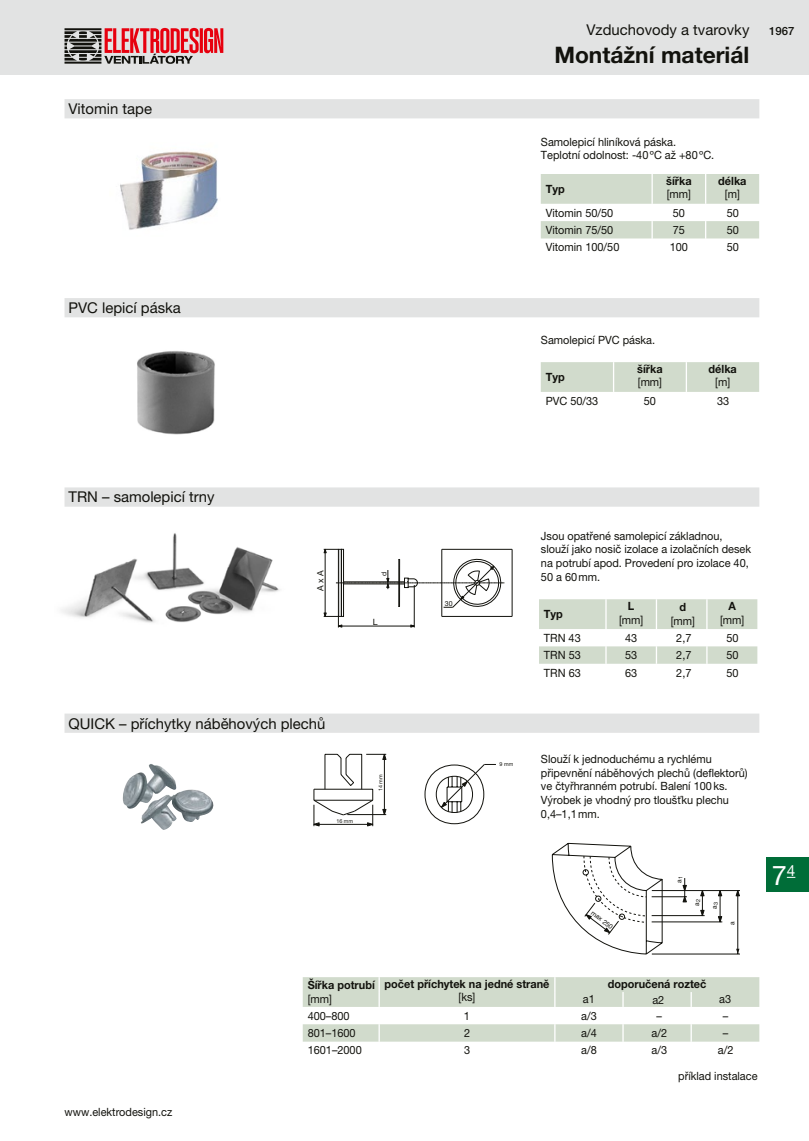
<style>
.page{position:relative;width:809px;height:1141px;background:#fff}
.page>*{position:absolute;margin:0;border:0;box-sizing:border-box;transform-origin:0 0}
.t1{font:27.12px "Helvetica Neue LT Pro";color:#fff}
.t2{font:700 22.75px "Helvetica Neue LT Pro";color:#12120d}
.t3{font:14.88px "Helvetica Neue LT Pro";color:#12120d}
.t4{font:11.38px/13.7px "Helvetica Neue LT Pro";color:#12120d;scale:.96 1}
.t5{font:700 11.38px "Helvetica Neue LT Pro";color:#12120d;scale:.96 1}
.t6{font:500 11.38px "Helvetica Neue LT Pro";color:#12120d}
.t7{font:8.75px "Helvetica Neue LT Pro";color:#12120d}
.t8{font:7px "Helvetica Neue LT Pro";color:#12120d}
.t9{font:6.65px "Helvetica Neue LT Pro";color:#12120d}
.t10{font:5.42px "Helvetica Neue LT Pro";color:#12120d}
</style>
<div class="page">
<div style="left:0;top:0;width:809px;height:74px;background:#e2e3e3"></div>
<div style="left:766px;top:858px;width:43px;height:34px;background:#006d38"></div>
<svg style="left:64px;top:28px;width:159px;height:36px"></svg>
<div style="left:64px;top:99px;width:695px;height:19px;background:#e2e3e3"></div>
<div style="left:64px;top:298px;width:695px;height:19px;background:#e2e3e3"></div>
<img style="left:120px;top:151px;width:98px;height:79px">
<img style="left:137px;top:351px;width:78px;height:84px">
<svg style="left:541px;top:174px;width:218px;height:65px"></svg>
<div style="left:541px;top:362px;width:218px;height:30px;background:#d1dbcc"></div>
<div style="left:64px;top:487px;width:695px;height:20px;background:#e2e3e3"></div>
<img style="left:61px;top:533px;width:219px;height:90px">
<hr style="left:442px;top:616px;width:70px;height:1px;background:#12120d">
<hr style="left:512px;top:549px;width:1px;height:67px;background:#12120d">
<hr style="left:442px;top:549px;width:70px;height:1px;background:#12120d">
<svg style="left:324px;top:549px;width:180px;height:78px"></svg>
<svg style="left:539px;top:599px;width:218px;height:65px"></svg>
<svg style="left:303px;top:977px;width:456px;height:65px"></svg>
<img style="left:122px;top:764px;width:92px;height:66px">
<div style="left:64px;top:714px;width:695px;height:19px;background:#e2e3e3"></div>
<svg style="left:313px;top:753px;width:73px;height:73px"></svg>
<div style="left:436px;top:776px;width:37px;height:37px;border:1px solid #12120d;border-radius:50%"></div>
<svg style="left:441px;top:764px;width:55px;height:49px"></svg>
<svg style="left:551px;top:842px;width:112px;height:113px"></svg>
<hr style="left:651px;top:896px;width:36px;height:1px;background:#12120d">
<svg style="left:682px;top:878px;width:4px;height:24px"></svg>
<hr style="left:651px;top:915px;width:53px;height:1px;background:#12120d">
<svg style="left:700px;top:891px;width:4px;height:26px"></svg>
<hr style="left:651px;top:922px;width:71px;height:1px;background:#12120d">
<hr style="left:719px;top:891px;width:1px;height:31px;background:#12120d">
<svg style="left:718px;top:891px;width:4px;height:5px"></svg>
<svg style="left:718px;top:916px;width:4px;height:7px"></svg>
<hr style="left:651px;top:890px;width:89px;height:1px;background:#12120d">
<hr style="left:651px;top:954px;width:89px;height:1px;background:#12120d">
<hr style="left:737px;top:891px;width:1px;height:63px;background:#12120d">
<svg style="left:735px;top:890px;width:5px;height:6px"></svg>
<h3 class="t3" style="left:68px;top:100px;width:85px">Vitomin tape</h3>
<h3 class="t3" style="left:68px;top:299px;width:114px">PVC lepicí páska</h3>
<h3 class="t3" style="left:68px;top:488px;width:148px">TRN – samolepicí trny</h3>
<p class="t7" style="left:315px;top:591px;width:22px;rotate:-90deg">A x A</p>
<p class="t8" style="left:380px;top:576px;width:6px;rotate:-90deg">d</p>
<p class="t7" style="left:373px;top:617px;width:6px">L</p>
<h3 class="t3" style="left:68px;top:714px;width:258px">QUICK – příchytky náběhových plechů</h3>
<p class="t10" style="left:336px;top:817px;width:18px">16 mm</p>
<p class="t10" style="left:377px;top:791px;width:18px;rotate:-90deg">14 mm</p>
<h3 class="t3" style="left:586px;top:21px;width:164px">Vzduchovody a tvarovky</h3>
<p class="t6" style="left:769px;top:25px;width:27px">1967</p>
<h2 class="t2" style="left:554px;top:41px;width:196px">Montážní materiál</h2>
<p class="t4" style="left:541px;top:135px;width:182px">Samolepicí hliníková páska.<br>Teplotní odolnost: -40ºC až +80ºC.</p>
<p class="t5" style="left:545px;top:182px;width:21px">Typ</p>
<p class="t5" style="left:666px;top:174px;width:28px">šířka</p>
<p class="t4" style="left:666px;top:187px;width:27px">[mm]</p>
<p class="t5" style="left:718px;top:174px;width:31px">délka</p>
<p class="t4" style="left:725px;top:187px;width:17px">[m]</p>
<p class="t4" style="left:545px;top:205px;width:72px">Vitomin 50/50</p>
<p class="t4" style="left:673px;top:205px;width:14px">50</p>
<p class="t4" style="left:726px;top:205px;width:14px">50</p>
<p class="t4" style="left:545px;top:223px;width:72px">Vitomin 75/50</p>
<p class="t4" style="left:673px;top:223px;width:14px">75</p>
<p class="t4" style="left:726px;top:223px;width:14px">50</p>
<p class="t4" style="left:545px;top:240px;width:78px">Vitomin 100/50</p>
<p class="t4" style="left:669px;top:240px;width:20px">100</p>
<p class="t4" style="left:726px;top:240px;width:14px">50</p>
<p class="t4" style="left:541px;top:333px;width:120px">Samolepicí PVC páska.</p>
<p class="t5" style="left:545px;top:370px;width:21px">Typ</p>
<p class="t5" style="left:637px;top:362px;width:28px">šířka</p>
<p class="t4" style="left:638px;top:375px;width:27px">[mm]</p>
<p class="t5" style="left:708px;top:362px;width:31px">délka</p>
<p class="t4" style="left:715px;top:375px;width:17px">[m]</p>
<p class="t4" style="left:545px;top:394px;width:56px">PVC 50/33</p>
<p class="t4" style="left:644px;top:394px;width:14px">50</p>
<p class="t4" style="left:717px;top:394px;width:14px">33</p>
<p class="t8" style="left:445px;top:600px;width:9px">30</p>
<p class="t4" style="left:541px;top:529px;width:220px">Jsou opatřené samolepicí základnou, slouží jako nosič izolace a izolačních desek na potrubí apod. Provedení pro izolace 40, 50 a 60mm.</p>
<p class="t5" style="left:544px;top:607px;width:21px">Typ</p>
<p class="t5" style="left:628px;top:599px;width:8px">L</p>
<p class="t4" style="left:619px;top:612px;width:27px">[mm]</p>
<p class="t5" style="left:679px;top:600px;width:8px">d</p>
<p class="t4" style="left:670px;top:614px;width:27px">[mm]</p>
<p class="t5" style="left:728px;top:599px;width:9px">A</p>
<p class="t4" style="left:720px;top:612px;width:27px">[mm]</p>
<p class="t4" style="left:544px;top:631px;width:40px">TRN 43</p>
<p class="t4" style="left:625px;top:631px;width:14px">43</p>
<p class="t4" style="left:676px;top:631px;width:17px">2,7</p>
<p class="t4" style="left:726px;top:631px;width:14px">50</p>
<p class="t4" style="left:544px;top:648px;width:40px">TRN 53</p>
<p class="t4" style="left:625px;top:648px;width:14px">53</p>
<p class="t4" style="left:676px;top:648px;width:17px">2,7</p>
<p class="t4" style="left:726px;top:648px;width:14px">50</p>
<p class="t4" style="left:544px;top:665px;width:40px">TRN 63</p>
<p class="t4" style="left:625px;top:665px;width:14px">63</p>
<p class="t4" style="left:676px;top:665px;width:17px">2,7</p>
<p class="t4" style="left:726px;top:665px;width:14px">50</p>
<p class="t10" style="left:499px;top:761px;width:15px">9 mm</p>
<p class="t4" style="left:541px;top:752px;width:217px">Slouží k jednoduchému a rychlému připevnění náběhových plechů (deflektorů) ve čtyřhranném potrubí. Balení 100ks.<br>Výrobek je vhodný pro tloušťku plechu 0,4–1,1mm.</p>
<p class="t9" style="left:594px;top:909px;width:27px;rotate:37deg">max 250</p>
<p class="t9" style="left:675px;top:883px;width:8px;rotate:-90deg">a<sub>1</sub></p>
<p class="t9" style="left:692px;top:906px;width:8px;rotate:-90deg">a<sub>2</sub></p>
<p class="t9" style="left:710px;top:909px;width:8px;rotate:-90deg">a<sub>3</sub></p>
<p class="t9" style="left:728px;top:925px;width:5px;rotate:-90deg">a</p>
<h1 class="t1" style="left:771px;top:859px;width:25px">7<sup>4</sup></h1>
<p class="t5" style="left:308px;top:978px;width:71px">Šířka potrubí</p>
<p class="t4" style="left:308px;top:992px;width:27px">[mm]</p>
<p class="t5" style="left:384px;top:977px;width:173px">počet příchytek na jedné straně</p>
<p class="t4" style="left:458px;top:990px;width:19px">[ks]</p>
<p class="t5" style="left:607px;top:977px;width:104px">doporučená rozteč</p>
<p class="t4" style="left:583px;top:992px;width:14px">a1</p>
<p class="t4" style="left:652px;top:992px;width:14px">a2</p>
<p class="t4" style="left:719px;top:992px;width:14px">a3</p>
<p class="t4" style="left:308px;top:1009px;width:45px">400–800</p>
<p class="t4" style="left:464px;top:1009px;width:8px">1</p>
<p class="t4" style="left:581px;top:1009px;width:18px">a/3</p>
<p class="t4" style="left:656px;top:1009px;width:7px">–</p>
<p class="t4" style="left:723px;top:1009px;width:7px">–</p>
<p class="t4" style="left:308px;top:1026px;width:51px">801–1600</p>
<p class="t4" style="left:464px;top:1026px;width:8px">2</p>
<p class="t4" style="left:581px;top:1026px;width:18px">a/4</p>
<p class="t4" style="left:651px;top:1026px;width:18px">a/2</p>
<p class="t4" style="left:723px;top:1026px;width:7px">–</p>
<p class="t4" style="left:308px;top:1043px;width:58px">1601–2000</p>
<p class="t4" style="left:464px;top:1043px;width:8px">3</p>
<p class="t4" style="left:581px;top:1043px;width:18px">a/8</p>
<p class="t4" style="left:651px;top:1043px;width:18px">a/3</p>
<p class="t4" style="left:717px;top:1043px;width:18px">a/2</p>
<p class="t4" style="left:64px;top:1105px;width:114px">www.elektrodesign.cz</p>
<p class="t4" style="left:678px;top:1069px;width:84px">příklad instalace</p>
</div>
